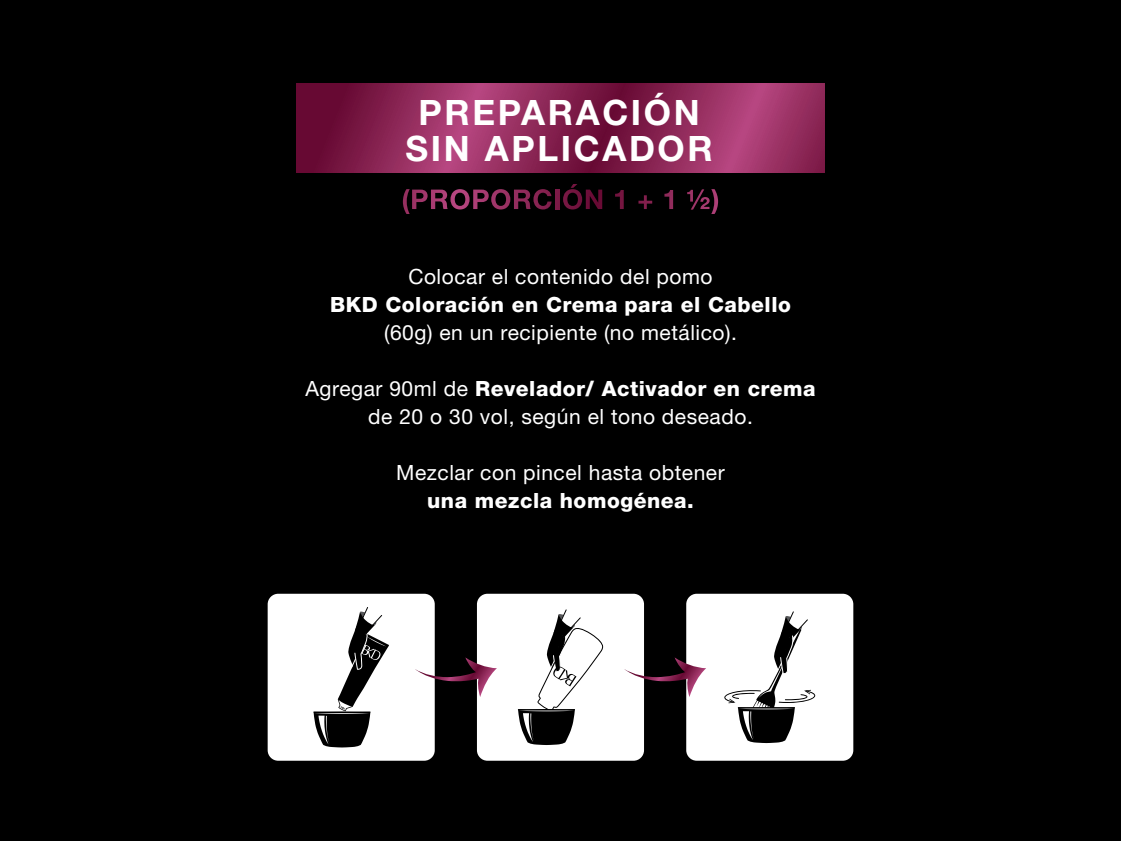
<style>
.page{position:relative;width:1121px;height:841px;background:#fff}
.page>*{position:absolute;margin:0;border:0;box-sizing:border-box;transform-origin:0 0}
.t1{font:700 35px/36.8px "Helvetica Neue";letter-spacing:.075em;color:#fff;text-align:center}
.t2{font:21px/28px "Helvetica Neue";letter-spacing:.025em;color:#fff;text-align:center}
.t3{font:800 21px "Helvetica Neue";letter-spacing:.025em;color:#fff}
.s1{font-weight:800}
</style>
<div class="page">
<div style="left:0;top:0;width:1120px;height:841px;background:#000"></div>
<svg style="left:403px;top:189px;width:148px;height:25px"></svg>
<hr style="left:555px;top:190px;width:4px;height:19px;background:#7c1a47">
<svg style="left:563px;top:184px;width:39px;height:25px"></svg>
<svg style="left:615px;top:190px;width:8px;height:19px"></svg>
<svg style="left:638px;top:195px;width:14px;height:14px"></svg>
<svg style="left:664px;top:190px;width:9px;height:19px"></svg>
<svg style="left:687px;top:189px;width:31px;height:25px"></svg>
<div style="left:267px;top:594px;width:167px;height:167px;background:#fff;border-radius:10px"></div>
<svg style="left:313px;top:607px;width:76px;height:140px"></svg>
<div style="left:477px;top:594px;width:167px;height:167px;background:#fff;border-radius:10px"></div>
<svg style="left:517px;top:609px;width:86px;height:136px"></svg>
<svg style="left:415px;top:657px;width:82px;height:40px"></svg>
<div style="left:686px;top:594px;width:167px;height:167px;background:#fff;border-radius:10px"></div>
<svg style="left:724px;top:611px;width:91px;height:132px"></svg>
<svg style="left:624px;top:657px;width:82px;height:40px"></svg>
<svg style="left:296px;top:84px;width:528px;height:89px;background:#8d2757"></svg>
<h1 class="t1" style="left:405px;top:93px;width:308px">PREPARACIÓN<br>SIN APLICADOR</h1>
<p class="t2" style="left:408px;top:262px;width:306px">Colocar el contenido del pomo</p>
<p class="t3" style="left:330px;top:292px;width:462px">BKD Coloración en Crema para el Cabello</p>
<p class="t2" style="left:384px;top:318px;width:354px">(60g) en un recipiente (no metálico).</p>
<p class="t2" style="left:305px;top:374px;width:511px">Agregar 90ml de <span class="s1">Revelador/ Activador en crema </span>de 20 o 30 vol, según el tono deseado.</p>
<p class="t2" style="left:396px;top:458px;width:330px">Mezclar con pincel hasta obtener</p>
<p class="t3" style="left:427px;top:488px;width:268px">una mezcla homogénea.</p>
</div>
